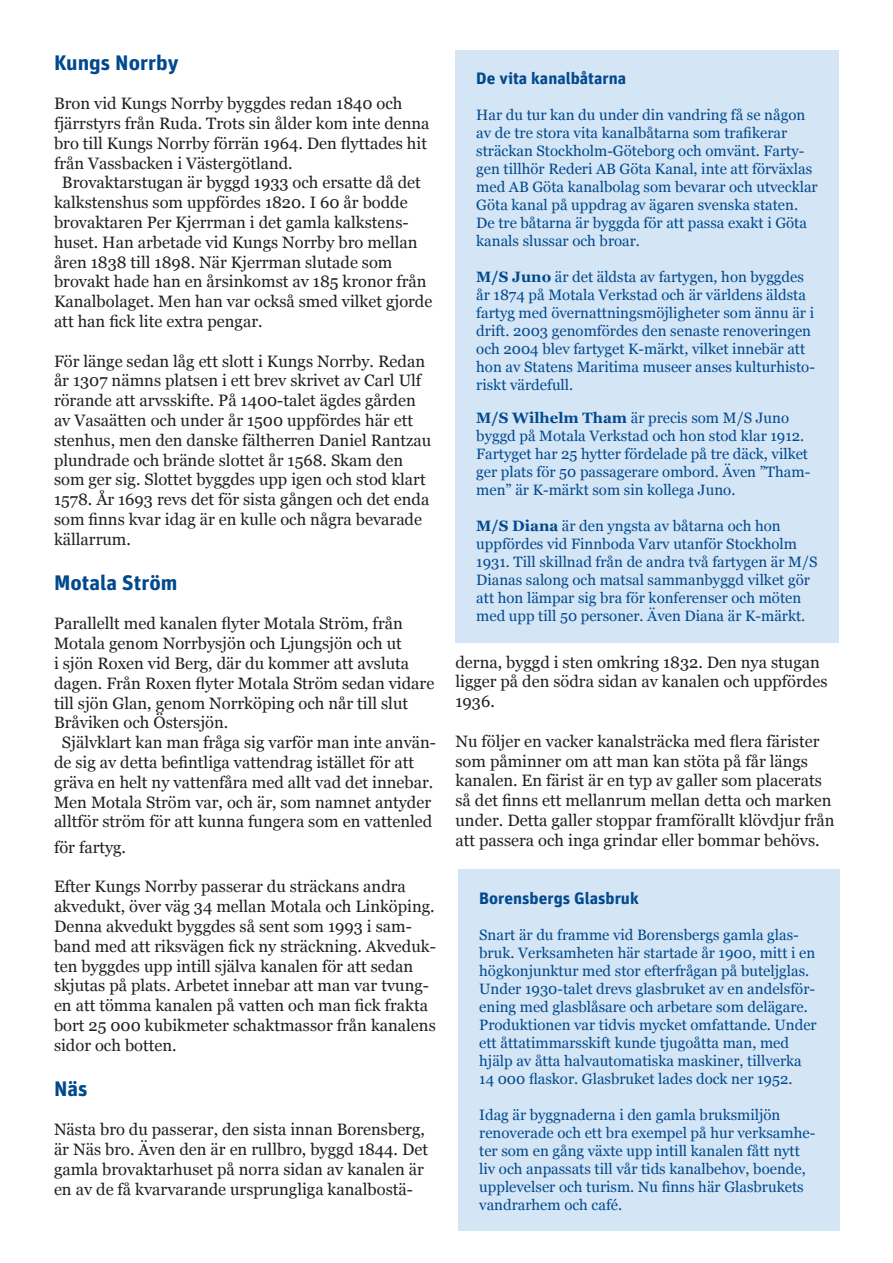
<style>
.page{position:relative;width:893px;height:1263px;background:#fff}
.page>*{position:absolute;margin:0;border:0;box-sizing:border-box;transform-origin:0 0}
.t1{font:700 21px "Unit For JVD";color:#01498e}
.t2{font:16.5px/19.8px "Georgia";color:#231f20}
.t3{font:700 16.5px "Unit For JVD";color:#01498e}
.t4{font:15px/18px "Georgia";color:#01498e}
.s1{font-weight:700}
</style>
<div class="page">
<div style="left:458px;top:870px;width:382px;height:361px;background:#d4e5f5"></div>
<div style="left:455px;top:50px;width:384px;height:592px;background:#d4e5f5"></div>
<p class="t1" style="left:54px;top:49px;width:126px">Kungs Norrby</p>
<p class="t2" style="left:54px;top:93px;width:377px">Bron vid Kungs Norrby byggdes redan 1840 och fjärrstyrs från Ruda. Trots sin ålder kom inte denna bro till Kungs Norrby förrän 1964. Den flyttades hit från Vassbacken i Västergötland.</p>
<p class="t2" style="left:54px;top:172px;width:380px;text-indent:8px">Brovaktarstugan är byggd 1933 och ersatte då det kalkstenshus som uppfördes 1820. I 60 år bodde brovaktaren Per Kjerrman i det gamla kalkstens&shy;huset. Han arbetade vid Kungs Norrby bro mellan åren 1838 till 1898. När Kjerrman slutade som brovakt hade han en årsinkomst av 185 kronor från Kanalbolaget. Men han var också smed vilket gjorde att han fick lite extra pengar.</p>
<p class="t2" style="left:54px;top:350px;width:379px">För länge sedan låg ett slott i Kungs Norrby. Redan år 1307 nämns platsen i ett brev skrivet av Carl Ulf rörande att arvsskifte. På 1400-talet ägdes gården av Vasaätten och under år 1500 uppfördes här ett stenhus, men den danske fältherren Daniel Rantzau plundrade och brände slottet år 1568. Skam den som ger sig. Slottet byggdes upp igen och stod klart 1578. År 1693 revs det för sista gången och det enda som finns kvar idag är en kulle och några bevarade källarrum.</p>
<p class="t1" style="left:54px;top:570px;width:125px">Motala Ström</p>
<p class="t2" style="left:54px;top:613px;width:382px">Parallellt med kanalen flyter Motala Ström, från Motala genom Norrbysjön och Ljungsjön och ut<br>i sjön Roxen vid Berg, där du kommer att avsluta dagen. Från Roxen flyter Motala Ström sedan vidare till sjön Glan, genom Norrköping och når till slut Bråviken och Östersjön.</p>
<p class="t2" style="left:54px;top:732px;width:384px;text-indent:8px">Självklart kan man fråga sig varför man inte använ&shy;de sig av detta befintliga vattendrag istället för att gräva en helt ny vattenfåra med allt vad det innebar.<br>Men Motala Ström var, och är, som namnet antyder alltför ström för att kunna fungera som en vattenled</p>
<p class="t2" style="left:54px;top:836px;width:74px">för fartyg.</p>
<p class="t2" style="left:54px;top:876px;width:383px">Efter Kungs Norrby passerar du sträckans andra akvedukt, över väg 34 mellan Motala och Linköping.<br>Denna akvedukt byggdes så sent som 1993 i sam&shy;band med att riksvägen fick ny sträckning. Akveduk&shy;ten byggdes upp intill själva kanalen för att sedan skjutas på plats. Arbetet innebar att man var tvung&shy;en att tömma kanalen på vatten och man fick frakta bort 25 000 kubikmeter schaktmassor från kanalens sidor och botten.</p>
<p class="t1" style="left:54px;top:1075px;width:35px">Näs</p>
<p class="t2" style="left:54px;top:1119px;width:376px">Nästa bro du passerar, den sista innan Borensberg, är Näs bro. Även den är en rullbro, byggd 1844. Det gamla brovaktarhuset på norra sidan av kanalen är en av de få kvarvarande ursprungliga kanalbostä-</p>
<p class="t3" style="left:476px;top:68px;width:151px">De vita kanalbåtarna</p>
<p class="t4" style="left:476px;top:105px;width:343px">Har du tur kan du under din vandring få se någon av de tre stora vita kanalbåtarna som trafikerar sträckan Stockholm-Göteborg och omvänt. Farty&shy;gen tillhör Rederi AB Göta Kanal, inte att förväxlas med AB Göta kanalbolag som bevarar och utvecklar Göta kanal på uppdrag av ägaren svenska staten.<br>De tre båtarna är byggda för att passa exakt i Göta kanals slussar och broar.</p>
<p class="t4" style="left:476px;top:267px;width:340px"><span class="s1">M/S Juno</span> är det äldsta av fartygen, hon byggdes år 1874 på Motala Verkstad och är världens äldsta fartyg med övernattningsmöjligheter som ännu är i drift. 2003 genomfördes den senaste renoveringen och 2004 blev fartyget K-märkt, vilket innebär att hon av Statens Maritima museer anses kulturhisto&shy;riskt värdefull.</p>
<p class="t4" style="left:476px;top:408px;width:336px"><span class="s1">M/S Wilhelm Tham</span> är precis som M/S Juno byggd på Motala Verkstad och hon stod klar 1912.<br>Fartyget har 25 hytter fördelade på tre däck, vilket ger plats för 50 passagerare ombord. Även ”Tham&shy;men” är K-märkt som sin kollega Juno.</p>
<p class="t4" style="left:476px;top:516px;width:343px"><span class="s1">M/S Diana</span> är den yngsta av båtarna och hon uppfördes vid Finnboda Varv utanför Stockholm 1931. Till skillnad från de andra två fartygen är M/S Dianas salong och matsal sammanbyggd vilket gör att hon lämpar sig bra för konferenser och möten med upp till 50 personer. Även Diana är K-märkt.</p>
<p class="t2" style="left:455px;top:651px;width:373px">derna, byggd i sten omkring 1832. Den nya stugan ligger på den södra sidan av kanalen och uppfördes<br>1936.</p>
<p class="t2" style="left:455px;top:731px;width:381px">Nu följer en vacker kanalsträcka med flera färister som påminner om att man kan stöta på får längs kanalen. En färist är en typ av galler som placerats så det finns ett mellanrum mellan detta och marken under. Detta galler stoppar framförallt klövdjur från att passera och inga grindar eller bommar behövs.</p>
<p class="t3" style="left:479px;top:888px;width:161px">Borensbergs Glasbruk</p>
<p class="t4" style="left:479px;top:925px;width:339px">Snart är du framme vid Borensbergs gamla glas&shy;bruk. Verksamheten här startade år 1900, mitt i en högkonjunktur med stor efterfrågan på buteljglas.<br>Under 1930-talet drevs glasbruket av en andelsför&shy;ening med glasblåsare och arbetare som delägare.<br>Produktionen var tidvis mycket omfattande. Under ett åttatimmarsskift kunde tjugoåtta man, med hjälp av åtta halvautomatiska maskiner, tillverka 14 000 flaskor. Glasbruket lades dock ner 1952.</p>
<p class="t4" style="left:479px;top:1105px;width:338px">Idag är byggnaderna i den gamla bruksmiljön renoverade och ett bra exempel på hur verksamhe&shy;ter som en gång växte upp intill kanalen fått nytt liv och anpassats till vår tids kanalbehov, boende, upplevelser och turism. Nu finns här Glasbrukets vandrarhem och café.</p>
</div>
